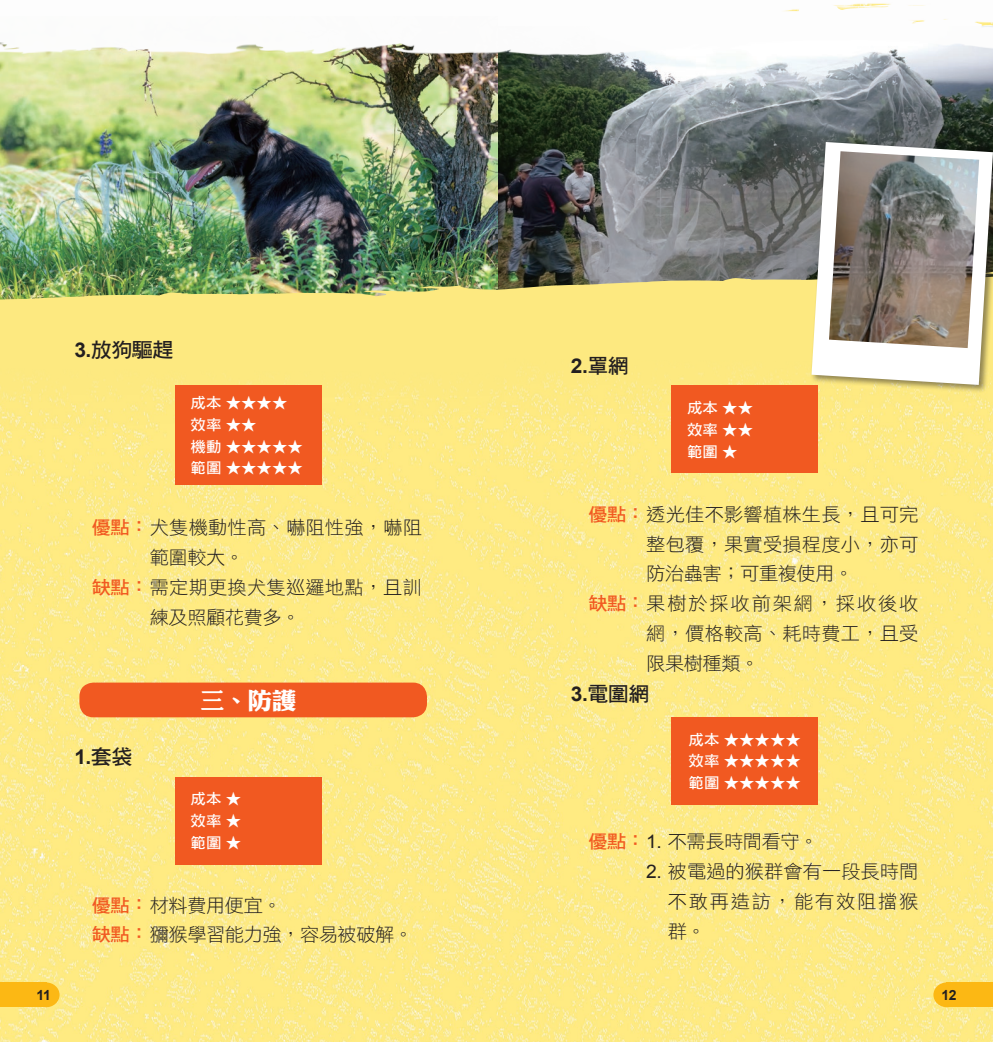
<style>
.page{position:relative;width:993px;height:1042px;background:#fff}
.page>*{position:absolute;margin:0;border:0;box-sizing:border-box;transform-origin:0 0}
.t1{font:23.45px "DF Li King Hei Std W8";color:#fff;scale:1.04 1}
.t2{font:20.3px "DF Hei Std W7";letter-spacing:-.025em;color:#231f20}
.t3{font:700 20.3px "Arial";color:#231f20}
.t4{font:18.72px/29.8px "DF Hei Std W3";letter-spacing:.01em;color:#231f20;text-align:justify}
.t5{font:18.72px/29.8px "DF Hei Std W3";letter-spacing:-.025em;color:#231f20}
.t6{font:18.72px "DF Hei Std W3";letter-spacing:.095em;color:#231f20}
.t7{font:14.88px/21.9px "DF Hei Std W7";color:#fff;text-align:justify}
.t8{font:700 14px "Arial";color:#231f20}
.s1{font-family:"Arial";font-weight:700}
.s2{font-family:"DF Hei Std W7";color:#f15921}
.s3{font-family:"DF Hei Std W7";font-weight:400}
.s4{font-family:"Arial"}
</style>
<div class="page">
<img style="left:0;top:420px;width:992px;height:622px">
<img style="left:497px;top:71px;width:495px;height:201px">
<img style="left:0;top:71px;width:497px;height:214px">
<img style="left:0;top:3px;width:992px;height:68px">
<img style="left:0;top:285px;width:504px;height:148px">
<img style="left:496px;top:272px;width:496px;height:148px">
<div style="left:79px;top:682px;width:348px;height:35px;background:#f15921;border-radius:14px"></div>
<div style="left:809px;top:141px;width:183px;height:252px;background:#231f20;opacity:.5"></div>
<svg style="left:811px;top:142px;width:181px;height:243px"></svg>
<img style="left:828px;top:151px;width:150px;height:197px">
<div style="left:175px;top:386px;width:146px;height:99px;background:#f15921"></div>
<div style="left:175px;top:777px;width:146px;height:87px;background:#f15921"></div>
<div style="left:671px;top:386px;width:147px;height:87px;background:#f15921"></div>
<div style="left:671px;top:717px;width:147px;height:87px;background:#f15921"></div>
<div style="left:0;top:982px;width:46px;height:25px;background:#fcb814"></div>
<div style="left:33px;top:982px;width:27px;height:25px;background:#fcb814;border-radius:50%"></div>
<div style="left:946px;top:982px;width:46px;height:25px;background:#fcb814"></div>
<div style="left:933px;top:982px;width:27px;height:25px;background:#fcb814;border-radius:50%"></div>
<p class="t2" style="left:74px;top:339px;width:100px"><span class="s1">3.</span>放狗驅趕</p>
<p class="t7" style="left:190px;top:391px;width:114px;text-align:left">成本 ★★★★效率 ★★<br>機動 ★★★★★範圍 ★★★★★</p>
<p class="t4" style="left:92px;top:512px;width:331px"><span class="s2">優點：</span> 犬隻機動性高、嚇阻性強，嚇阻</p>
<p class="t4" style="left:150px;top:542px;width:96px">範圍較大。</p>
<p class="t4" style="left:92px;top:572px;width:331px"><span class="s2">缺點：</span> 需定期更換犬隻巡邏地點，且訓</p>
<p class="t5" style="left:150px;top:602px;width:152px">練及照顧花費多。</p>
<p class="t3" style="left:74px;top:743px;width:59px">1.<span class="s3">套袋</span></p>
<p class="t1" style="left:200px;top:687px;width:94px">三、防護</p>
<p class="t7" style="left:190px;top:788px;width:52px">成本 ★效率 ★範圍 ★</p>
<p class="t5" style="left:92px;top:889px;width:323px"><span class="s2">優點：</span>材料費用便宜。<br><span class="s2">缺點：</span>獼猴學習能力強，容易被破解。</p>
<p class="t3" style="left:570px;top:353px;width:59px">2.<span class="s3">罩網</span></p>
<p class="t7" style="left:687px;top:396px;width:67px">成本 ★★效率 ★★範圍 ★</p>
<p class="t4" style="left:588px;top:499px;width:331px"><span class="s2">優點：</span> 透光佳不影響植株生長，且可完</p>
<p class="t4" style="left:646px;top:529px;width:274px">整包覆，果實受損程度小，亦可</p>
<p class="t5" style="left:646px;top:558px;width:208px">防治蟲害；可重複使用。</p>
<p class="t6" style="left:588px;top:593px;width:331px"><span class="s2">缺點：</span> 果樹於採收前架網，採收後收</p>
<p class="t4" style="left:646px;top:618px;width:274px">網，價格較高、耗時費工，且受</p>
<p class="t4" style="left:646px;top:648px;width:115px">限果樹種類。</p>
<p class="t2" style="left:570px;top:682px;width:80px"><span class="s1">3.</span>電圍網</p>
<p class="t7" style="left:688px;top:728px;width:114px">成本 ★★★★★效率 ★★★★★範圍 ★★★★★</p>
<p class="t5" style="left:588px;top:826px;width:231px"><span class="s2">優點：</span><span class="s4">1.</span> 不需長時間看守。</p>
<p class="t4" style="left:667px;top:856px;width:252px;text-indent:-21px"><span class="s4">2.</span> 被電過的猴群會有一段長時間不敢再造訪，能有效阻擋猴群。</p>
<p class="t8" style="left:37px;top:986px;width:16px">11</p>
<p class="t8" style="left:941px;top:986px;width:17px">12</p>
</div>
